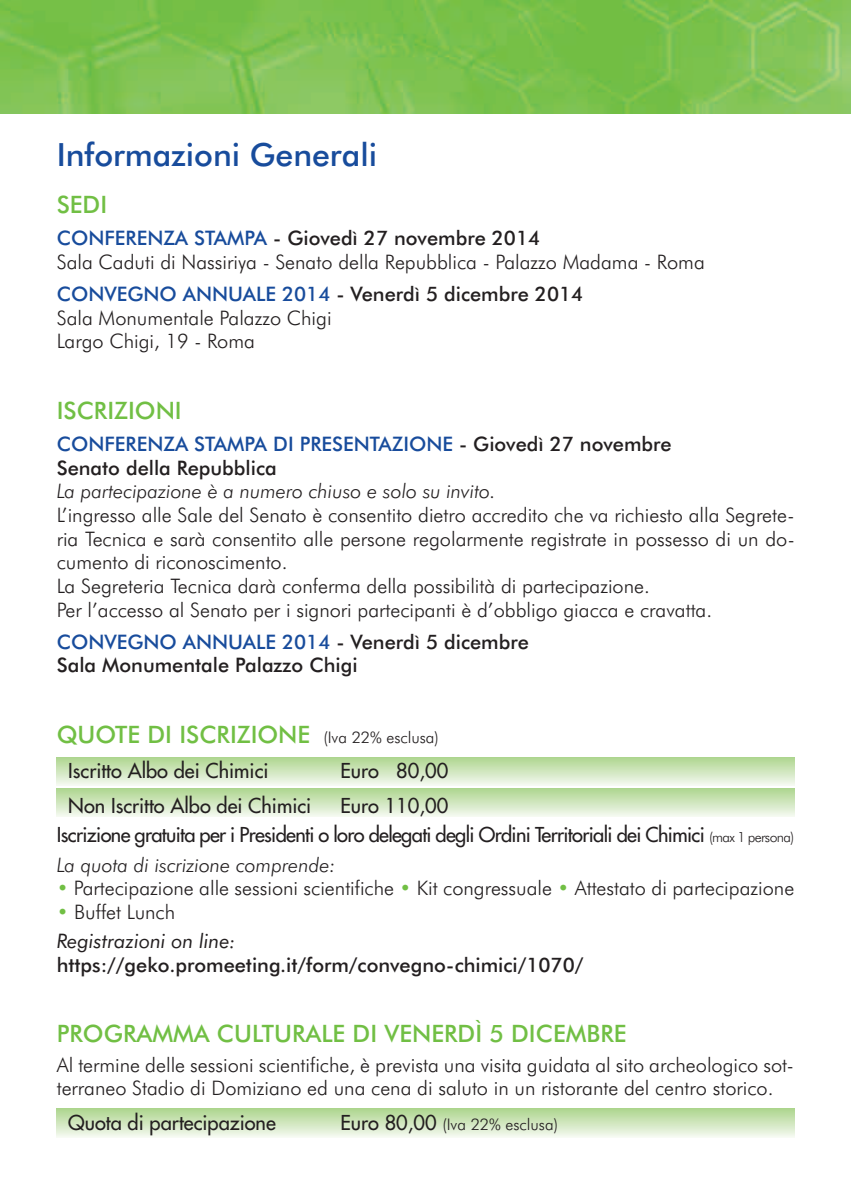
<style>
.page{position:relative;width:851px;height:1191px;background:#fff}
.page>*{position:absolute;margin:0;border:0;box-sizing:border-box;transform-origin:0 0}
.t1{font:500 32px "Futura BT";color:#184c9c}
.t2{font:500 24px "Futura BT";color:#71bf44}
.t3{font:300 20px/23.6px "Futura BT";color:#231f20}
.t4{font:500 20px/23.6px "Futura BT";color:#231f20}
.t5{font:20px/29.2px "Futura";letter-spacing:-.03em;color:#231f20}
.t6{font:20px "Futura";color:#231f20}
.t7{font:italic 300 20px "Futura BT";color:#231f20}
.t8{font:italic 20px/29.2px "Futura BT";color:#231f20}
.t9{font:300 16px "Futura BT";color:#231f20}
.s1{font-weight:500;color:#184c9c}
.s2{font-weight:500}
.s3{color:#184c9c}
.s4{font-weight:300;font-size:16px;color:#231f20}
.s5{font-family:"Futura BT";font-weight:300;font-size:14px}
.s6{color:#71bf44}
.s7{font-weight:300;font-style:normal;color:#71bf44}
.s8{font-weight:300;font-style:normal}
.s9{font-family:"Futura";font-weight:400;font-size:20px}
</style>
<div class="page">
<svg style="left:57px;top:1108px;width:737px;height:29px;background:#cfe6bd"></svg>
<div style="left:57px;top:757px;width:737px;height:28px;background:linear-gradient(to bottom,#aed58e,#f0f6ea)"></div>
<div style="left:57px;top:788px;width:737px;height:28px;background:linear-gradient(to bottom,#add58d,#eff6ea)"></div>
<img style="left:0;top:0;width:850px;height:113px">
<h1 class="t1" style="left:57px;top:142px;width:322px">Informazioni Generali</h1>
<p class="t2" style="left:57px;top:195px;width:52px">SEDI</p>
<p class="t3" style="left:57px;top:228px;width:649px"><span class="s1">CONFERENZA STAMPA</span> <span class="s2">- Giovedì 27 novembre 2014<br></span>Sala Caduti di Nassiriya - Senato della Repubblica - Palazzo Madama - Roma</p>
<p class="t3" style="left:57px;top:284px;width:528px"><span class="s1">CONVEGNO ANNUALE 2014</span> <span class="s2">- Venerdì 5 dicembre 2014<br></span>Sala Monumentale Palazzo Chigi<br>Largo Chigi, 19 - Roma</p>
<p class="t2" style="left:57px;top:401px;width:126px">ISCRIZIONI</p>
<p class="t4" style="left:57px;top:434px;width:616px"><span class="s3">CONFERENZA STAMPA DI PRESENTAZIONE</span> - Giovedì 27 novembre<br>Senato della Repubblica</p>
<p class="t7" style="left:57px;top:483px;width:440px">La partecipazione è a numero chiuso e solo su invito.</p>
<p class="t3" style="left:57px;top:505px;width:739px">L’ingresso alle Sale del Senato è consentito dietro accredito che va richiesto alla Segrete&shy;ria Tecnica e sarà consentito alle persone regolarmente registrate in possesso di un do&shy;cumento di riconoscimento.<br>La Segreteria Tecnica darà conferma della possibilità di partecipazione.<br>Per l’accesso al Senato per i signori partecipanti è d’obbligo giacca e cravatta.</p>
<p class="t4" style="left:57px;top:631px;width:473px"><span class="s3">CONVEGNO ANNUALE 2014</span> - Venerdì 5 dicembre<br>Sala Monumentale Palazzo Chigi</p>
<p class="t2" style="left:57px;top:725px;width:383px">QUOTE DI ISCRIZIONE <span class="s4">(Iva 22% esclusa)</span></p>
<p class="t6" style="left:68px;top:760px;width:202px">Iscritto Albo dei Chimici</p>
<p class="t6" style="left:340px;top:760px;width:109px">Euro 80,00</p>
<p class="t6" style="left:68px;top:795px;width:244px">Non Iscritto Albo dei Chimici</p>
<p class="t5" style="left:57px;top:792px;width:739px;text-indent:284px">Euro 110,00<br>Iscrizione gratuita per i Presidenti o loro delegati degli Ordini Territoriali dei Chimici <span class="s5">(max 1 persona)</span></p>
<p class="t7" style="left:57px;top:856px;width:280px">La quota di iscrizione comprende:</p>
<p class="t3" style="left:57px;top:878px;width:739px"><span class="s6">•</span> Partecipazione alle sessioni scientifiche <span class="s6">•</span> Kit congressuale <span class="s6">•</span> Attestato di partecipazione</p>
<p class="t8" style="left:57px;top:898px;width:180px"><span class="s7">•</span> <span class="s8">Buffet Lunch<br></span>Registrazioni on line:</p>
<p class="t4" style="left:57px;top:954px;width:528px">https://geko.promeeting.it/form/convegno-chimici/1070/</p>
<p class="t2" style="left:57px;top:1024px;width:571px">PROGRAMMA CULTURALE DI VENERDÌ 5 DICEMBRE</p>
<p class="t3" style="left:57px;top:1054px;width:738px">Al termine delle sessioni scientifiche, è prevista una visita guidata al sito archeologico sot&shy;terraneo Stadio di Domiziano ed una cena di saluto in un ristorante del centro storico.</p>
<p class="t6" style="left:68px;top:1113px;width:209px">Quota di partecipazione</p>
<p class="t9" style="left:340px;top:1118px;width:219px"><span class="s9">Euro 80,00</span> (Iva 22% esclusa)</p>
</div>
